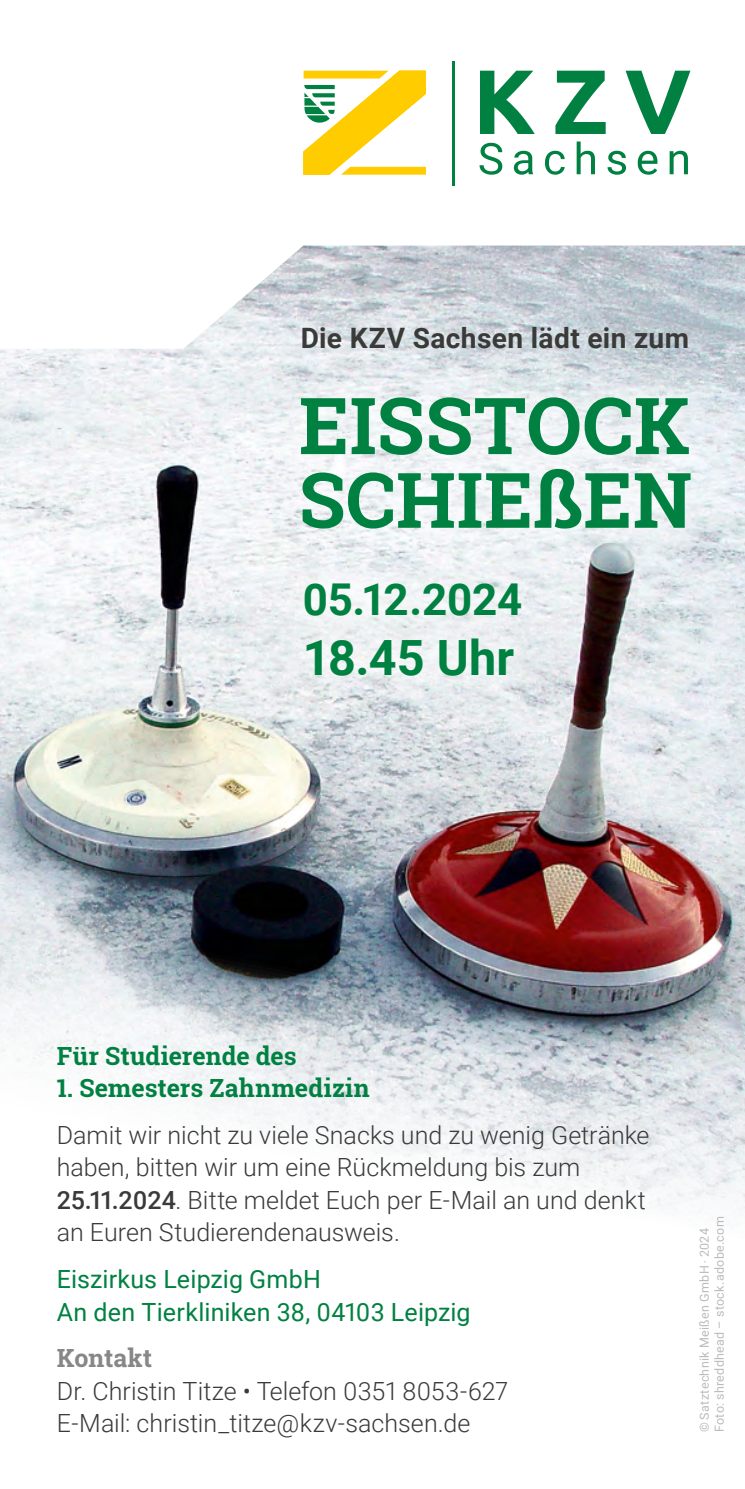
<style>
.page{position:relative;width:745px;height:1489px;background:#fff}
.page>*{position:absolute;margin:0;border:0;box-sizing:border-box;transform-origin:0 0}
.t1{font:700 78.5px "Roboto Slab";letter-spacing:.005em;color:#008142}
.t2{font:700 76.75px "Roboto Slab";letter-spacing:.01em;color:#008142}
.t3{font:700 48.5px "Roboto";color:#008142}
.t4{font:700 43.75px "Roboto";letter-spacing:-.01em;color:#008142}
.t5{font:700 28px "Roboto";letter-spacing:.015em;color:#3a3a39}
.t6{font:300 25px/32.5px "Roboto";color:#3a3a39}
.t7{font:25px/32.5px "Roboto";letter-spacing:.005em;color:#008142}
.t8{font:700 25px "Roboto Slab";letter-spacing:.005em;color:#008142}
.t9{font:700 25px "Roboto Slab";color:#868786}
.t10{font:12.5px/15px "Roboto";letter-spacing:.025em;color:#bbbcbc}
.s1{font-weight:500}
</style>
<div class="page">
<img style="left:0;top:349px;width:744px;height:245px">
<svg style="left:184px;top:61px;width:560px;height:288px"></svg>
<svg style="left:303px;top:71px;width:122px;height:104px"></svg>
<svg style="left:479px;top:71px;width:55px;height:63px"></svg>
<svg style="left:555px;top:71px;width:50px;height:63px"></svg>
<svg style="left:625px;top:71px;width:65px;height:63px"></svg>
<svg style="left:479px;top:143px;width:23px;height:32px"></svg>
<svg style="left:513px;top:151px;width:19px;height:24px"></svg>
<svg style="left:544px;top:151px;width:20px;height:24px"></svg>
<svg style="left:576px;top:141px;width:18px;height:33px"></svg>
<svg style="left:607px;top:151px;width:18px;height:24px"></svg>
<svg style="left:637px;top:151px;width:20px;height:24px"></svg>
<svg style="left:669px;top:151px;width:18px;height:23px"></svg>
<hr style="left:451px;top:61px;width:3px;height:125px;background:#008142">
<div style="left:278px;top:376px;width:433px;height:173px;background:#fff;opacity:.6"></div>
<div style="left:275px;top:553px;width:274px;height:152px;background:#fff;opacity:.6"></div>
<img style="left:0;top:594px;width:744px;height:618px">
<p class="t5" style="left:300px;top:318px;width:390px">Die KZV Sachsen lädt ein zum</p>
<h1 class="t1" style="left:299px;top:372px;width:392px">EISSTOCK</h1>
<h2 class="t2" style="left:299px;top:447px;width:394px">SCHIEßEN</h2>
<h3 class="t4" style="left:303px;top:568px;width:221px">05.12.2024</h3>
<h3 class="t3" style="left:303px;top:624px;width:212px">18.45 Uhr</h3>
<p class="t8" style="left:57px;top:1038px;width:241px">Für Studierende des</p>
<p class="t8" style="left:57px;top:1070px;width:314px">1. Semesters Zahnmedizin</p>
<p class="t6" style="left:57px;top:1117px;width:594px">Damit wir nicht zu viele Snacks und zu wenig Getränke haben, bitten wir um eine Rückmeldung bis zum <span class="s1">25.11.2024</span>. Bitte meldet Euch per E-Mail an und denkt an Euren Studierendenausweis.</p>
<p class="t7" style="left:57px;top:1261px;width:415px">Eiszirkus Leipzig GmbH<br>An den Tierkliniken 38, 04103 Leipzig</p>
<p class="t9" style="left:57px;top:1340px;width:97px">Kontakt</p>
<p class="t6" style="left:57px;top:1373px;width:452px">Dr. Christin Titze • Telefon 0351 8053-627<br>E-Mail: christin_titze@kzv-sachsen.de</p>
<p class="t10" style="left:695px;top:1431px;width:217px;rotate:-90deg">© Satztechnik Meißen GmbH ⸳ 2024<br>Foto: shreddhead – stock.adobe.com</p>
</div>
